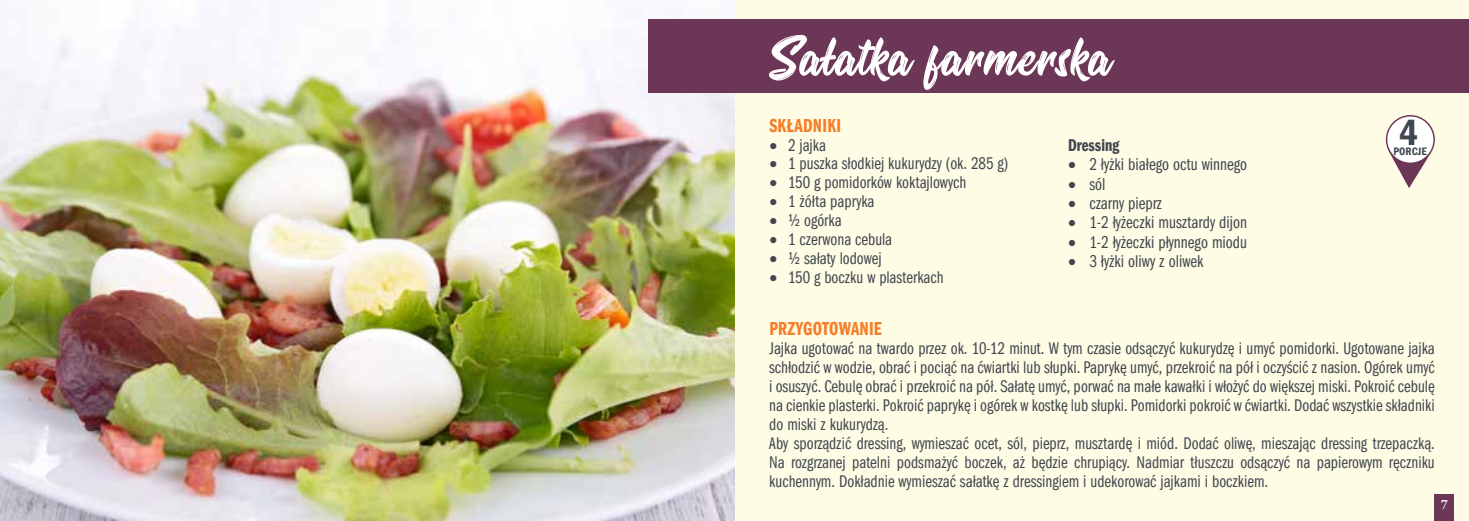
<style>
.page{position:relative;width:1469px;height:521px;background:#fff}
.page>*{position:absolute;margin:0;border:0;box-sizing:border-box;transform-origin:0 0}
.t1{font:70px "Oraqle Script";letter-spacing:.025em;color:#fff}
.t2{font:600 35.88px "Franklin Gothic Cond ITC";color:#40474f}
.t3{font:600 18.9px "Franklin Gothic Cmpr ITC";letter-spacing:.01em;color:#f57e29}
.t4{font:17.15px "Franklin Gothic Cmpr ITC";color:#40474f}
.t5{font:600 17.15px "Franklin Gothic Cmpr ITC";color:#40474f}
.t6{font:16.97px/18.9px "Franklin Gothic Cmpr ITC";color:#40474f}
.t7{font:600 condensed 12.78px "Georgia Pro";color:#fff}
.t8{font:600 10.85px "Franklin Gothic Cond ITC";letter-spacing:.01em;color:#40474f}
</style>
<div class="page">
<div style="left:0;top:0;width:1468px;height:521px;background:#fffce5"></div>
<div style="left:1434px;top:494px;width:19px;height:27px;background:#6c3756"></div>
<svg style="left:1385px;top:115px;width:50px;height:73px"></svg>
<img style="left:0;top:0;width:734px;height:521px">
<div style="left:649px;top:20px;width:819px;height:73px;background:#6c3756"></div>
<h1 class="t1" style="left:769px;top:23px;width:342px">Sałatka farmerska</h1>
<p class="t3" style="left:769px;top:114px;width:73px">SKŁADNIKI</p>
<p class="t6" style="left:769px;top:136px;width:58px">• 2 jajka</p>
<p class="t6" style="left:769px;top:155px;width:240px">• 1 puszka słodkiej kukurydzy (ok. 285 g)</p>
<p class="t6" style="left:769px;top:173px;width:198px">• 150 g pomidorków koktajlowych</p>
<p class="t6" style="left:769px;top:192px;width:107px">• 1 żółta papryka</p>
<p class="t6" style="left:769px;top:211px;width:74px">• ½ ogórka</p>
<p class="t6" style="left:769px;top:230px;width:124px">• 1 czerwona cebula</p>
<p class="t6" style="left:769px;top:249px;width:114px">• ½ sałaty lodowej</p>
<p class="t6" style="left:769px;top:268px;width:176px">• 150 g boczku w plasterkach</p>
<p class="t5" style="left:1068px;top:135px;width:53px">Dressing</p>
<p class="t4" style="left:1068px;top:155px;width:181px">• 2 łyżki białego octu winnego</p>
<p class="t4" style="left:1068px;top:174px;width:39px">• sól</p>
<p class="t4" style="left:1068px;top:193px;width:95px">• czarny pieprz</p>
<p class="t4" style="left:1068px;top:213px;width:180px">• 1-2 łyżeczki musztardy dijon</p>
<p class="t4" style="left:1068px;top:232px;width:181px">• 1-2 łyżeczki płynnego miodu</p>
<p class="t4" style="left:1068px;top:251px;width:137px">• 3 łyżki oliwy z oliwek</p>
<h2 class="t2" style="left:1399px;top:112px;width:20px">4</h2>
<p class="t8" style="left:1393px;top:145px;width:35px">PORCJE</p>
<p class="t3" style="left:769px;top:318px;width:114px">PRZYGOTOWANIE</p>
<p class="t6" style="left:769px;top:339px;width:667px">Jajka ugotować na twardo przez ok. 10-12 minut. W tym czasie odsączyć kukurydzę i umyć pomidorki. Ugotowane jajka schłodzić w wodzie, obrać i pociąć na ćwiartki lub słupki. Paprykę umyć, przekroić na pół i oczyścić z nasion. Ogórek umyć i osuszyć. Cebulę obrać i przekroić na pół. Sałatę umyć, porwać na małe kawałki i włożyć do większej miski. Pokroić cebulę na cienkie plasterki. Pokroić paprykę i ogórek w kostkę lub słupki. Pomidorki pokroić w ćwiartki. Dodać wszystkie składniki do miski z kukurydzą.<br>Aby sporządzić dressing, wymieszać ocet, sól, pieprz, musztardę i miód. Dodać oliwę, mieszając dressing trzepaczką.<br>Na rozgrzanej patelni podsmażyć boczek, aż będzie chrupiący. Nadmiar tłuszczu odsączyć na papierowym ręczniku kuchennym. Dokładnie wymieszać sałatkę z dressingiem i udekorować jajkami i boczkiem.</p>
<p class="t7" style="left:1440px;top:497px;width:9px">7</p>
</div>
